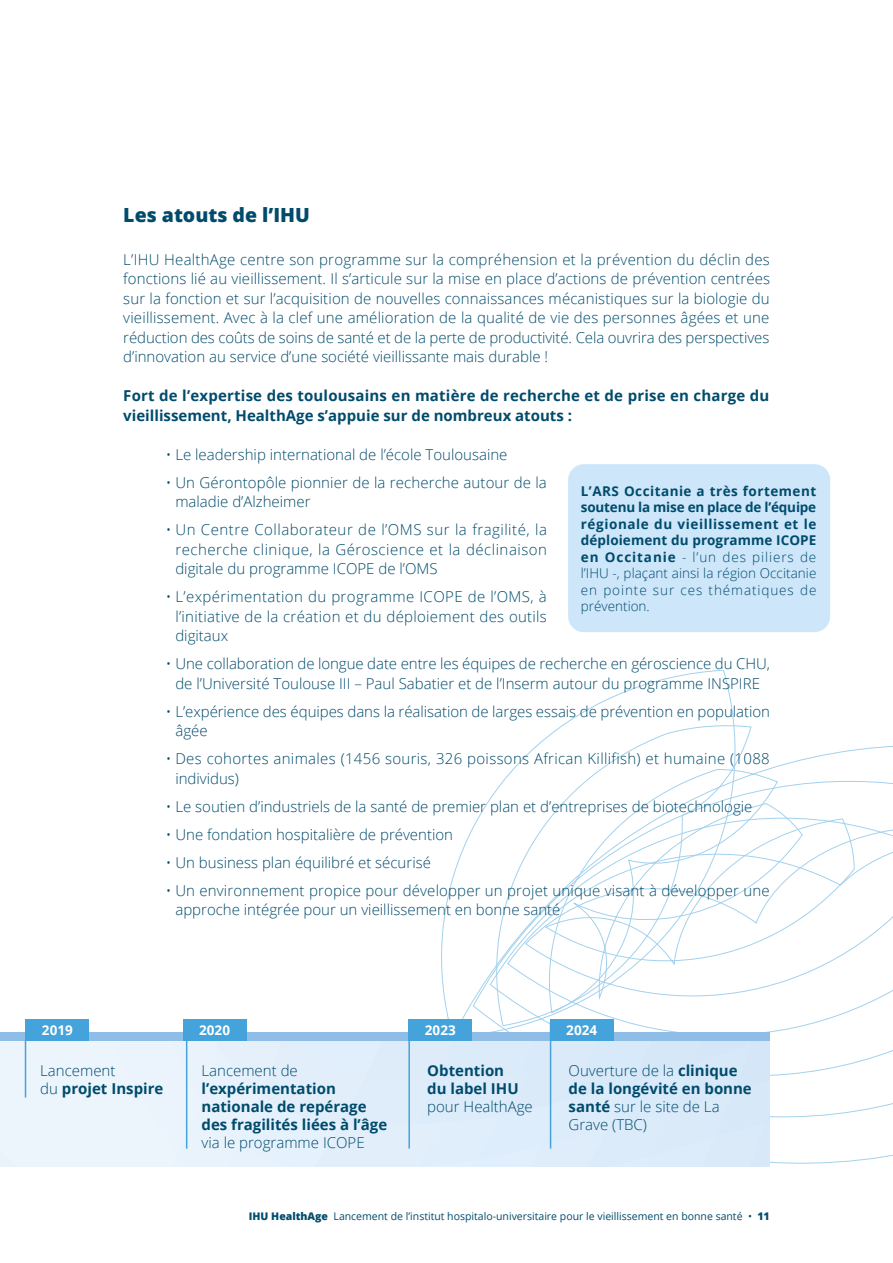
<style>
.page{position:relative;width:893px;height:1263px;background:#fff}
.page>*{position:absolute;margin:0;border:0;box-sizing:border-box;transform-origin:0 0}
.t1{font:19.5px "Open Sans";color:#004b6c}
.t2{font:300 15px/19.5px "Open Sans";color:#004b6c}
.t3{font:700 15px/18px "Open Sans";color:#004b6c}
.t4{font:300 15px/19.5px "Open Sans";letter-spacing:.02em;color:#004b6c}
.t5{font:700 13.5px/16.5px "Open Sans";letter-spacing:.005em;color:#004b6c;text-align:justify}
.t6{font:700 13.5px "Open Sans";color:#fff}
.t7{font:10.5px "Open Sans";color:#004b6c}
.s1{font-weight:300}
.s2{font-weight:700}
.s3{font-weight:800}
</style>
<div class="page">
<svg style="left:804px;top:826px;width:89px;height:199px"></svg>
<svg style="left:802px;top:819px;width:52px;height:167px"></svg>
<svg style="left:777px;top:810px;width:25px;height:174px"></svg>
<svg style="left:751px;top:769px;width:26px;height:222px"></svg>
<svg style="left:737px;top:725px;width:14px;height:268px"></svg>
<svg style="left:441px;top:670px;width:296px;height:362px"></svg>
<div style="left:0;top:1036px;width:770px;height:130px;background:#e0edfb"></div>
<div style="left:0;top:1032px;width:770px;height:8px;background:#8ebde7"></div>
<div style="left:568px;top:464px;width:262px;height:168px;background:#cde6f9;border-radius:16px"></div>
<div style="left:26px;top:1019px;width:63px;height:21px;background:#45a3db"></div>
<div style="left:183px;top:1019px;width:64px;height:21px;background:#45a3db"></div>
<div style="left:408px;top:1019px;width:64px;height:21px;background:#45a3db"></div>
<div style="left:550px;top:1019px;width:64px;height:21px;background:#45a3db"></div>
<hr style="left:25px;top:1040px;width:1px;height:57px;background:#45a3db">
<hr style="left:186px;top:1021px;width:1px;height:127px;background:#45a3db">
<hr style="left:408px;top:1021px;width:2px;height:127px;background:#45a3db">
<hr style="left:550px;top:1021px;width:1px;height:127px;background:#45a3db">
<h1 class="t1" style="left:123px;top:201px;width:188px">Les atouts de l’IHU</h1>
<p class="t2" style="left:123px;top:249px;width:648px;text-align:justify">L’IHU HealthAge centre son programme sur la compréhension et la prévention du déclin des fonctions lié au vieillissement. Il s’articule sur la mise en place d’actions de prévention centrées sur la fonction et sur l’acquisition de nouvelles connaissances mécanistiques sur la biologie du vieillissement. Avec à la clef une amélioration de la qualité de vie des personnes âgées et une réduction des coûts de soins de santé et de la perte de productivité. Cela ouvrira des perspectives d’innovation au service d’une société vieillissante mais durable !</p>
<p class="t3" style="left:123px;top:386px;width:647px;line-height:19.5px">Fort de l’expertise des toulousains en matière de recherche et de prise en charge du vieillissement, HealthAge s’appuie sur de nombreux atouts :</p>
<p class="t2" style="left:166px;top:444px;width:343px">• Le leadership international de l’école Toulousaine</p>
<p class="t2" style="left:175px;top:472px;width:373px;text-indent:-10px">• Un Gérontopôle pionnier de la recherche autour de la maladie d’Alzheimer</p>
<p class="t2" style="left:175px;top:520px;width:373px;text-align:justify;text-indent:-10px">• Un Centre Collaborateur de l’OMS sur la fragilité, la recherche clinique, la Géroscience et la déclinaison digitale du programme ICOPE de l’OMS</p>
<p class="t2" style="left:175px;top:587px;width:373px;text-align:justify;text-indent:-10px">• L’expérimentation du programme ICOPE de l’OMS, à l’initiative de la création et du déploiement des outils digitaux</p>
<p class="t2" style="left:166px;top:654px;width:606px;text-align:center">• Une collaboration de longue date entre les équipes de recherche en géroscience du CHU, de l’Université Toulouse III – Paul Sabatier et de l’Inserm autour du programme INSPIRE</p>
<p class="t2" style="left:175px;top:701px;width:596px;text-indent:-10px">• L’expérience des équipes dans la réalisation de larges essais de prévention en population âgée</p>
<p class="t4" style="left:175px;top:749px;width:596px;text-indent:-10px">• Des cohortes animales (1456 souris, 326 poissons African Killifish) et humaine (1088 individus)</p>
<p class="t2" style="left:166px;top:796px;width:588px">• Le soutien d’industriels de la santé de premier plan et d’entreprises de biotechnologie</p>
<p class="t2" style="left:166px;top:824px;width:289px">• Une fondation hospitalière de prévention</p>
<p class="t2" style="left:166px;top:852px;width:267px">• Un business plan équilibré et sécurisé</p>
<p class="t2" style="left:175px;top:880px;width:596px;text-indent:-10px">• Un environnement propice pour développer un projet unique visant à développer une approche intégrée pour un vieillissement en bonne santé</p>
<p class="t5" style="left:581px;top:482px;width:237px">L’ARS Occitanie a très fortement soutenu la mise en place de l’équipe régionale du vieillissement et le déploiement du programme ICOPE en Occitanie <span class="s1">- l’un des piliers de l’IHU -, plaçant ainsi la région Occitanie en pointe sur ces thématiques de prévention.</span></p>
<p class="t6" style="left:42px;top:1020px;width:32px">2019</p>
<p class="t6" style="left:199px;top:1020px;width:32px">2020</p>
<p class="t6" style="left:425px;top:1020px;width:32px">2023</p>
<p class="t6" style="left:566px;top:1020px;width:32px">2024</p>
<p class="t3" style="left:40px;top:1061px;width:125px"><span class="s1">Lancement<br>du</span> projet Inspire</p>
<p class="t2" style="left:202px;top:1060px;width:98px">Lancement de</p>
<p class="t3" style="left:427px;top:1061px;width:93px">Obtention du label IHU</p>
<p class="t2" style="left:427px;top:1096px;width:107px">pour HealthAge</p>
<p class="t2" style="left:569px;top:1061px;width:185px;line-height:18px">Ouverture de la <span class="s2">clinique de la longévité en bonne santé</span> sur le site de La<br>Grave (TBC)</p>
<p class="t3" style="left:202px;top:1079px;width:187px">l’expérimentation nationale de repérage des fragilités liées à l’âge</p>
<p class="t2" style="left:202px;top:1132px;width:165px">via le programme ICOPE</p>
<p class="t7" style="left:249px;top:1209px;width:522px"><span class="s3">IHU HealthAge</span> Lancement de l’institut hospitalo-universitaire pour le vieillissement en bonne santé • <span class="s3">11</span></p>
</div>
